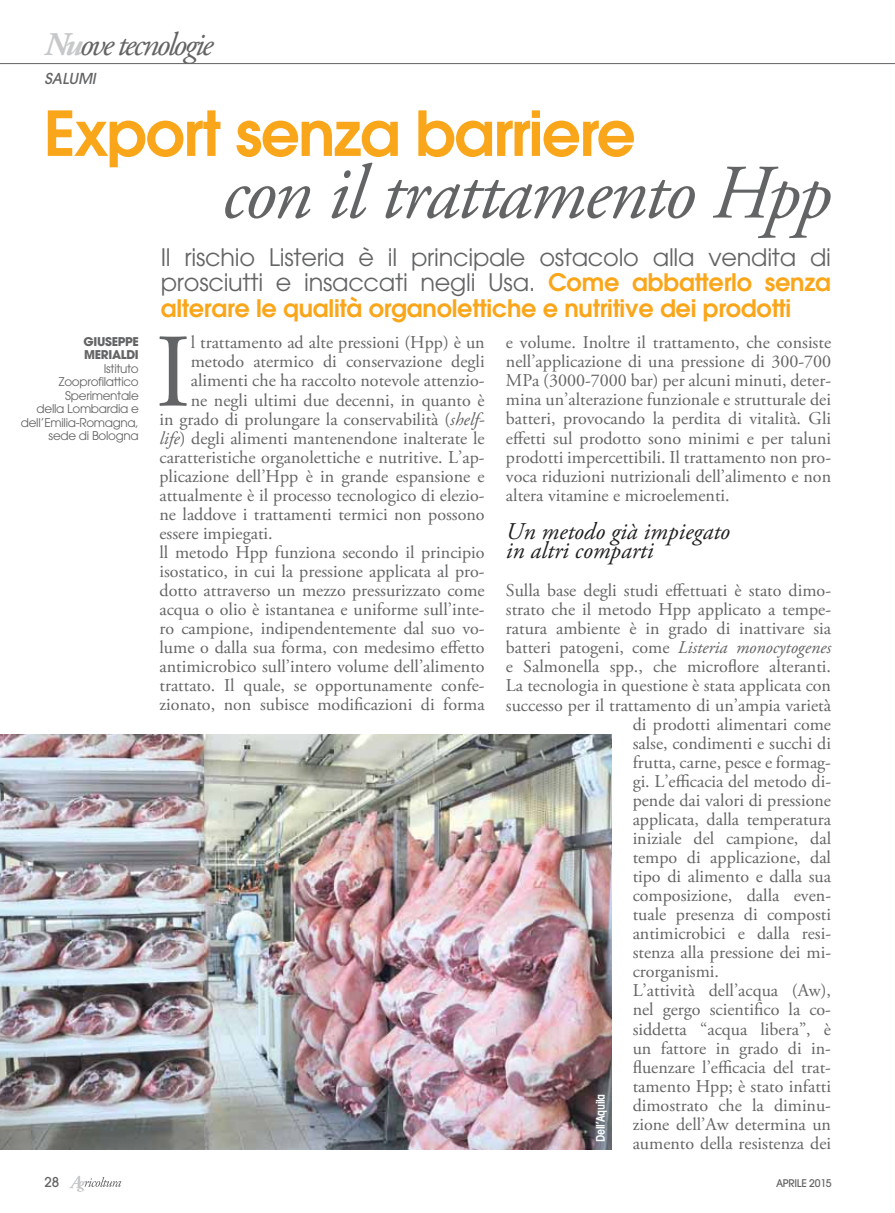
<style>
.page{position:relative;width:895px;height:1213px;background:#fff}
.page>*{position:absolute;margin:0;border:0;box-sizing:border-box;transform-origin:0 0}
.t1{font:104.25px "Adobe Garamond Pro";color:#636466}
.t2{font:italic 76.65px "Adobe Garamond Pro";letter-spacing:-.03em;color:#636466}
.t3{font:600 61.5px "Avant Garde";letter-spacing:-.03em;color:#faa61a}
.t4{font:italic 33px "Adobe Garamond Pro";letter-spacing:-.07em;color:#636466}
.t5{font:24px/25.5px "Avant Garde";letter-spacing:-.01em;color:#636466;text-align:justify}
.t6{font:italic 24px/19px "Adobe Garamond Pro";color:#231f20}
.t7{font:18px/19px "Adobe Garamond Pro";color:#636466;text-align:justify}
.t8{font:italic 18px "Adobe Garamond Pro";color:#636466}
.t9{font:italic 500 15px "Avant Garde";letter-spacing:-.01em;color:#636466}
.t10{font:500 13.5px "Avant Garde";color:#636466}
.t11{font:12px/13.5px "Avant Garde";letter-spacing:-.025em;color:#636466;text-align:right}
.t12{font:700 12px/13.5px "Avant Garde";letter-spacing:-.025em;color:#636466}
.t13{font:600 condensed 12px "Avant Garde";letter-spacing:-.03em;color:#fff}
.t14{font:500 10.5px "Avant Garde";letter-spacing:-.025em;color:#636466}
.s1{font-weight:700;color:#c6c8ca}
.s2{font-weight:600;color:#faa61a}
.s3{font-style:normal}
.s4{font-style:italic}
</style>
<div class="page">
<hr style="left:0;top:63px;width:894px;height:1px;background:#636466">
<svg style="left:69px;top:1176px;width:52px;height:15px"></svg>
<img style="left:0;top:734px;width:611px;height:414px">
<h3 class="t4" style="left:45px;top:29px;width:170px"><span class="s1">Nu</span>ove tecnologie</h3>
<p class="t9" style="left:45px;top:73px;width:53px">SALUMI</p>
<h3 class="t3" style="left:44px;top:110px;width:593px">Export senza barriere</h3>
<h2 class="t2" style="left:222px;top:156px;width:611px">con il trattamento Hpp</h2>
<h3 class="t5" style="left:161px;top:246px;width:671px">Il rischio Listeria è il principale ostacolo alla vendita di prosciutti e insaccati negli Usa. <span class="s2">Come abbatterlo senza alterare le qualità organolettiche e nutritive dei prodotti</span></h3>
<h1 class="t1" style="left:155px;top:322px;width:37px">I</h1>
<p class="t7" style="left:191px;top:334px;width:295px">l trattamento ad alte pressioni (Hpp) è un</p>
<p class="t7" style="left:506px;top:334px;width:327px">e volume. Inoltre il trattamento, che consiste nell’applicazione di una pressione di 300-700<br>MPa (3000-7000 bar) per alcuni minuti, deter&shy;mina un’alterazione funzionale e strutturale dei batteri, provocando la perdita di vitalità. Gli effetti sul prodotto sono minimi e per taluni prodotti impercettibili. Il trattamento non pro&shy;voca riduzioni nutrizionali dell’alimento e non altera vitamine e microelementi.</p>
<h3 class="t6" style="left:506px;top:522px;width:225px">Un metodo già impiegato in altri comparti</h3>
<p class="t7" style="left:506px;top:581px;width:326px">Sulla base degli studi effettuati è stato dimo-</p>
<p class="t7" style="left:506px;top:600px;width:326px">strato che il metodo Hpp applicato a tempe-</p>
<p class="t7" style="left:506px;top:619px;width:326px">ratura ambiente è in grado di inattivare sia</p>
<p class="t8" style="left:506px;top:639px;width:326px"><span class="s3">batteri patogeni, come</span> Listeria monocytogenes</p>
<p class="t7" style="left:506px;top:657px;width:326px">e Salmonella spp., che microflore alteranti.</p>
<p class="t7" style="left:506px;top:676px;width:326px">La tecnologia in questione è stata applicata con</p>
<p class="t7" style="left:506px;top:696px;width:326px">successo per il trattamento di un’ampia varietà</p>
<p class="t7" style="left:632px;top:715px;width:200px">di prodotti alimentari come</p>
<p class="t7" style="left:632px;top:734px;width:200px">salse, condimenti e succhi di</p>
<p class="t7" style="left:632px;top:753px;width:200px">frutta, carne, pesce e formag-</p>
<p class="t7" style="left:632px;top:772px;width:200px">gi. L’efficacia del metodo di-</p>
<p class="t7" style="left:632px;top:791px;width:200px">pende dai valori di pressione</p>
<p class="t7" style="left:632px;top:810px;width:200px">applicata, dalla temperatura</p>
<p class="t7" style="left:632px;top:829px;width:200px">iniziale del campione, dal</p>
<p class="t7" style="left:632px;top:848px;width:200px">tempo di applicazione, dal</p>
<p class="t7" style="left:632px;top:867px;width:200px">tipo di alimento e dalla sua</p>
<p class="t7" style="left:632px;top:886px;width:200px">composizione, dalla even-</p>
<p class="t7" style="left:632px;top:905px;width:200px">tuale presenza di composti</p>
<p class="t7" style="left:632px;top:924px;width:200px">antimicrobici e dalla resi-</p>
<p class="t7" style="left:632px;top:943px;width:200px">stenza alla pressione dei mi-</p>
<p class="t7" style="left:632px;top:962px;width:88px">crorganismi.</p>
<p class="t7" style="left:632px;top:981px;width:200px">L’attività dell’acqua (Aw),</p>
<p class="t7" style="left:632px;top:1000px;width:200px">nel gergo scientifico la co-</p>
<p class="t7" style="left:632px;top:1019px;width:200px">siddetta “acqua libera”, è</p>
<p class="t7" style="left:632px;top:1038px;width:200px">un fattore in grado di in-</p>
<p class="t7" style="left:632px;top:1057px;width:200px">fluenzare l’efficacia del trat-</p>
<p class="t7" style="left:632px;top:1076px;width:200px">tamento Hpp; è stato infatti</p>
<p class="t7" style="left:632px;top:1095px;width:200px">dimostrato che la diminu-</p>
<p class="t7" style="left:632px;top:1115px;width:200px">zione dell’Aw determina un</p>
<p class="t7" style="left:632px;top:1134px;width:200px">aumento della resistenza dei</p>
<p class="t12" style="left:84px;top:335px;width:57px">GIUSEPPE<br>MERIALDI</p>
<p class="t11" style="left:21px;top:362px;width:119px">Istituto<br>Zooprofilattico<br>Sperimentale<br>della Lombardia e dell’Emilia-Romagna, sede di Bologna</p>
<p class="t7" style="left:191px;top:353px;width:295px">metodo atermico di conservazione degli</p>
<p class="t7" style="left:191px;top:372px;width:295px">alimenti che ha raccolto notevole attenzio-</p>
<p class="t7" style="left:191px;top:391px;width:295px">ne negli ultimi due decenni, in quanto è</p>
<p class="t7" style="left:159px;top:410px;width:326px">in grado di prolungare la conservabilità (<span class="s4">shelf-</span></p>
<p class="t7" style="left:159px;top:429px;width:326px"><span class="s4">life</span>) degli alimenti mantenendone inalterate le</p>
<p class="t7" style="left:159px;top:448px;width:326px">caratteristiche organolettiche e nutritive. L’ap-</p>
<p class="t7" style="left:159px;top:467px;width:327px">plicazione dell’Hpp è in grande espansione e</p>
<p class="t7" style="left:159px;top:486px;width:326px">attualmente è il processo tecnologico di elezio-</p>
<p class="t7" style="left:159px;top:505px;width:327px">ne laddove i trattamenti termici non possono</p>
<p class="t7" style="left:159px;top:524px;width:115px">essere impiegati.</p>
<p class="t7" style="left:159px;top:543px;width:327px">ll metodo Hpp funziona secondo il principio</p>
<p class="t7" style="left:159px;top:562px;width:326px">isostatico, in cui la pressione applicata al pro-</p>
<p class="t7" style="left:159px;top:581px;width:326px">dotto attraverso un mezzo pressurizzato come</p>
<p class="t7" style="left:159px;top:600px;width:326px">acqua o olio è istantanea e uniforme sull’inte-</p>
<p class="t7" style="left:159px;top:619px;width:326px">ro campione, indipendentemente dal suo vo-</p>
<p class="t7" style="left:159px;top:638px;width:326px">lume o dalla sua forma, con medesimo effetto</p>
<p class="t7" style="left:159px;top:657px;width:326px">antimicrobico sull’intero volume dell’alimento</p>
<p class="t7" style="left:159px;top:676px;width:326px">trattato. Il quale, se opportunamente confe-</p>
<p class="t7" style="left:159px;top:695px;width:327px">zionato, non subisce modificazioni di forma</p>
<p class="t13" style="left:596px;top:1141px;width:49px;rotate:-90deg">Dell’Aquila</p>
<p class="t10" style="left:45px;top:1176px;width:16px">28</p>
<p class="t14" style="left:776px;top:1179px;width:57px">APRILE 2015</p>
</div>
